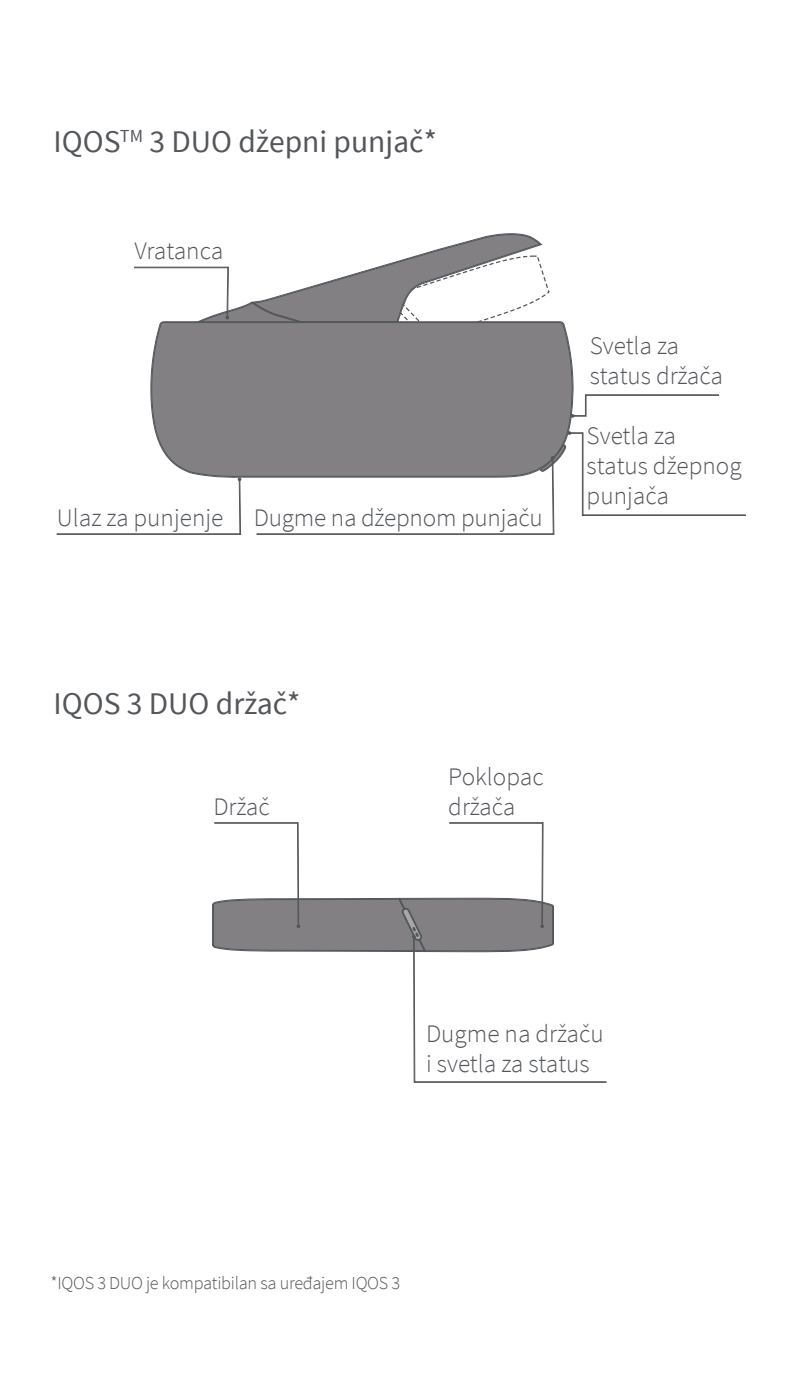
<style>
.page{position:relative;width:794px;height:1389px;background:#fff}
.page>*{position:absolute;margin:0;border:0;box-sizing:border-box;transform-origin:0 0}
.t1{font:31.5px "Source Sans Pro";color:#53565a}
.t2{font:300 25.2px/30.1px "Source Sans Pro";color:#53565a}
.Source{font:300 18.2px "Source Sans Pro";letter-spacing:-.015em;color:#53565a}
</style>
<div class="page">
<svg style="left:151px;top:322px;width:421px;height:155px;background:#888588"></svg>
<svg style="left:56px;top:477px;width:185px;height:58px"></svg>
<svg style="left:134px;top:233px;width:415px;height:165px"></svg>
<svg style="left:256px;top:431px;width:490px;height:104px"></svg>
<svg style="left:571px;top:394px;width:148px;height:24px"></svg>
<svg style="left:212px;top:822px;width:394px;height:260px"></svg>
<p class="t1" style="left:54px;top:122px;width:385px">IQOS<sup>TM</sup> 3 DUO džepni punjač*</p>
<p class="t2" style="left:134px;top:236px;width:90px">Vratanca</p>
<p class="t2" style="left:57px;top:503px;width:168px">Ulaz za punjenje</p>
<p class="t2" style="left:254px;top:503px;width:290px">Dugme na džepnom punjaču</p>
<p class="t2" style="left:589px;top:331px;width:135px">Svetla za status držača</p>
<p class="t2" style="left:586px;top:420px;width:156px">Svetla za status džepnog punjača</p>
<p class="t1" style="left:54px;top:684px;width:248px">IQOS 3 DUO držač*</p>
<p class="t2" style="left:213px;top:792px;width:58px">Držač</p>
<p class="t2" style="left:448px;top:762px;width:97px">Poklopac držača</p>
<p class="t2" style="left:426px;top:1019px;width:179px">Dugme na držaču i svetla za status</p>
<p class="Source" style="left:51px;top:1272px;width:351px">*IQOS 3 DUO je kompatibilan sa uređajem IQOS 3</p>
</div>
